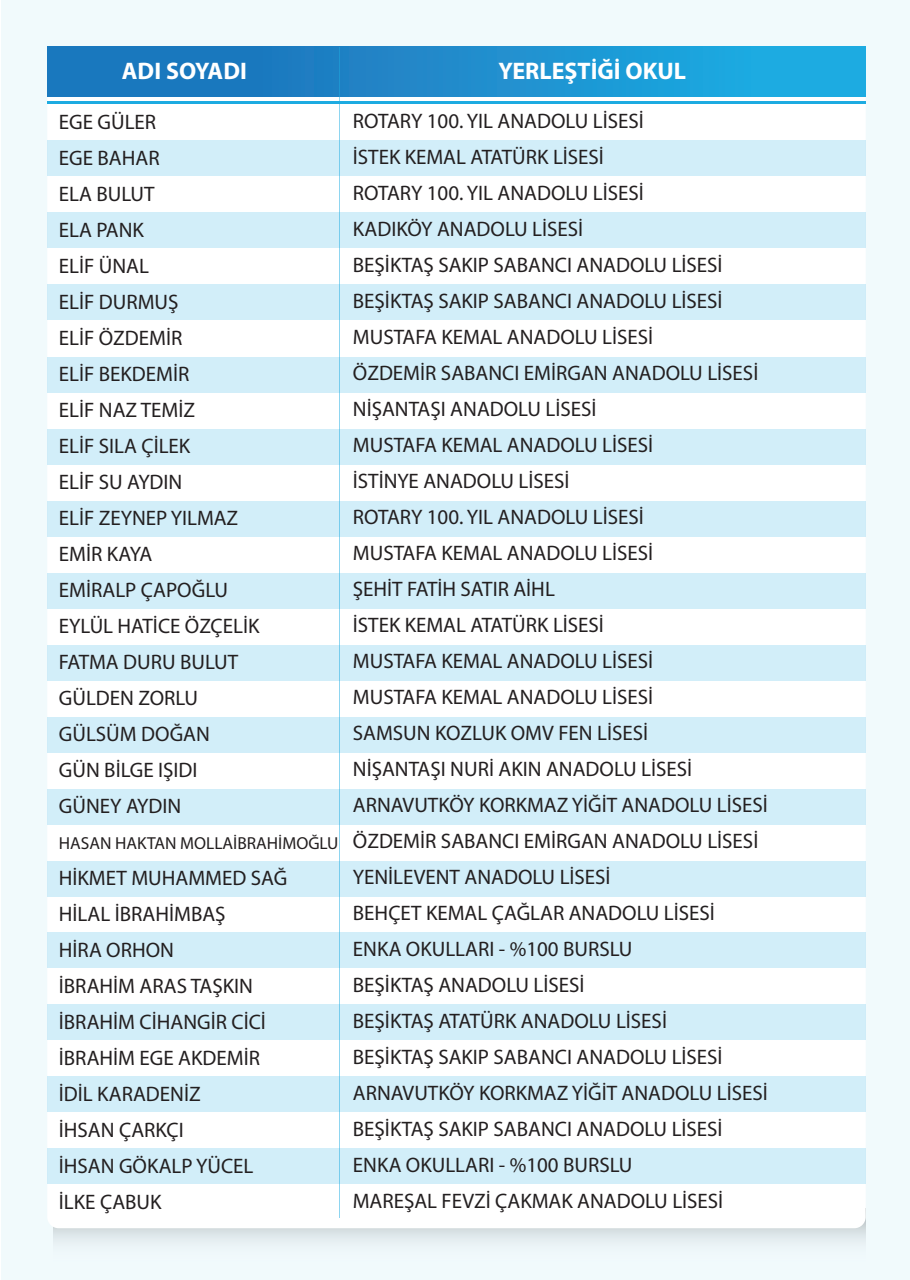
<style>
.page{position:relative;width:910px;height:1280px;background:#fff}
.page>*{position:absolute;margin:0;border:0;box-sizing:border-box;transform-origin:0 0}
.t1{font:700 24px "Myriad Pro";color:#fff}
.t2{font:21px/36px "Myriad Pro";color:#231f20}
.t3{font:17.4px "Myriad Pro";color:#231f20}
</style>
<div class="page">
<div style="left:1px;top:0;width:909px;height:1280px;background:#f1fafc"></div>
<svg style="left:53px;top:1220px;width:813px;height:22px"></svg>
<div style="left:47px;top:48px;width:819px;height:1180px;background:#fff;border-radius:11px"></div>
<div style="left:47px;top:46px;width:819px;height:51px;background:linear-gradient(to right,#1b6db7,#1fafe4)"></div>
<hr style="left:47px;top:101px;width:819px;height:3px;background:#1dabe1">
<div style="left:47px;top:140px;width:819px;height:36px;background:#d2eef9"></div>
<div style="left:47px;top:212px;width:819px;height:36px;background:#d2eef9"></div>
<div style="left:47px;top:284px;width:819px;height:36px;background:#d2eef9"></div>
<div style="left:47px;top:357px;width:819px;height:36px;background:#d2eef9"></div>
<div style="left:47px;top:429px;width:819px;height:36px;background:#d2eef9"></div>
<div style="left:47px;top:501px;width:819px;height:36px;background:#d2eef9"></div>
<div style="left:47px;top:573px;width:819px;height:36px;background:#d2eef9"></div>
<div style="left:47px;top:645px;width:819px;height:36px;background:#d2eef9"></div>
<div style="left:47px;top:717px;width:819px;height:36px;background:#d2eef9"></div>
<div style="left:47px;top:789px;width:819px;height:36px;background:#d2eef9"></div>
<div style="left:47px;top:861px;width:819px;height:36px;background:#d2eef9"></div>
<div style="left:47px;top:932px;width:819px;height:36px;background:#d2eef9"></div>
<div style="left:47px;top:1004px;width:819px;height:36px;background:#d2eef9"></div>
<div style="left:47px;top:1076px;width:819px;height:36px;background:#d2eef9"></div>
<div style="left:47px;top:1148px;width:819px;height:36px;background:#d2eef9"></div>
<hr style="left:339px;top:48px;width:1px;height:1170px;background:#1dabe1">
<p class="t1" style="left:122px;top:55px;width:126px">ADI SOYADI</p>
<p class="t1" style="left:498px;top:55px;width:189px">YERLEŞTİĞİ OKUL</p>
<p class="t2" style="left:59px;top:103px;width:202px">EGE GÜLER<br>EGE BAHAR<br>ELA BULUT<br>ELA PANK<br>ELİF ÜNAL<br>ELİF DURMUŞ<br>ELİF ÖZDEMİR<br>ELİF BEKDEMİR<br>ELİF NAZ TEMİZ<br>ELİF SILA ÇİLEK<br>ELİF SU AYDIN<br>ELİF ZEYNEP YILMAZ<br>EMİR KAYA<br>EMİRALP ÇAPOĞLU<br>EYLÜL HATİCE ÖZÇELİK<br>FATMA DURU BULUT<br>GÜLDEN ZORLU<br>GÜLSÜM DOĞAN<br>GÜN BİLGE IŞIDI<br>GÜNEY AYDIN</p>
<p class="t3" style="left:59px;top:832px;width:281px">HASAN HAKTAN MOLLAİBRAHİMOĞLU</p>
<p class="t2" style="left:59px;top:859px;width:230px">HİKMET MUHAMMED SAĞ<br>HİLAL İBRAHİMBAŞ<br>HİRA ORHON<br>İBRAHİM ARAS TAŞKIN<br>İBRAHİM CİHANGİR CİCİ<br>İBRAHİM EGE AKDEMİR<br>İDİL KARADENİZ<br>İHSAN ÇARKÇI<br>İHSAN GÖKALP YÜCEL<br>İLKE ÇABUK</p>
<p class="t2" style="left:353px;top:103px;width:416px">ROTARY 100. YIL ANADOLU LİSESİ<br>İSTEK KEMAL ATATÜRK LİSESİ<br>ROTARY 100. YIL ANADOLU LİSESİ<br>KADIKÖY ANADOLU LİSESİ<br>BEŞİKTAŞ SAKIP SABANCI ANADOLU LİSESİ<br>BEŞİKTAŞ SAKIP SABANCI ANADOLU LİSESİ<br>MUSTAFA KEMAL ANADOLU LİSESİ<br>ÖZDEMİR SABANCI EMİRGAN ANADOLU LİSESİ<br>NİŞANTAŞI ANADOLU LİSESİ<br>MUSTAFA KEMAL ANADOLU LİSESİ<br>İSTİNYE ANADOLU LİSESİ<br>ROTARY 100. YIL ANADOLU LİSESİ<br>MUSTAFA KEMAL ANADOLU LİSESİ<br>ŞEHİT FATİH SATIR AİHL<br>İSTEK KEMAL ATATÜRK LİSESİ<br>MUSTAFA KEMAL ANADOLU LİSESİ<br>MUSTAFA KEMAL ANADOLU LİSESİ<br>SAMSUN KOZLUK OMV FEN LİSESİ<br>NİŞANTAŞI NURİ AKIN ANADOLU LİSESİ<br>ARNAVUTKÖY KORKMAZ YİĞİT ANADOLU LİSESİ<br>ÖZDEMİR SABANCI EMİRGAN ANADOLU LİSESİ<br>YENİLEVENT ANADOLU LİSESİ<br>BEHÇET KEMAL ÇAĞLAR ANADOLU LİSESİ<br>ENKA OKULLARI - %100 BURSLU<br>BEŞİKTAŞ ANADOLU LİSESİ<br>BEŞİKTAŞ ATATÜRK ANADOLU LİSESİ<br>BEŞİKTAŞ SAKIP SABANCI ANADOLU LİSESİ<br>ARNAVUTKÖY KORKMAZ YİĞİT ANADOLU LİSESİ<br>BEŞİKTAŞ SAKIP SABANCI ANADOLU LİSESİ<br>ENKA OKULLARI - %100 BURSLU<br>MAREŞAL FEVZİ ÇAKMAK ANADOLU LİSESİ</p>
</div>
